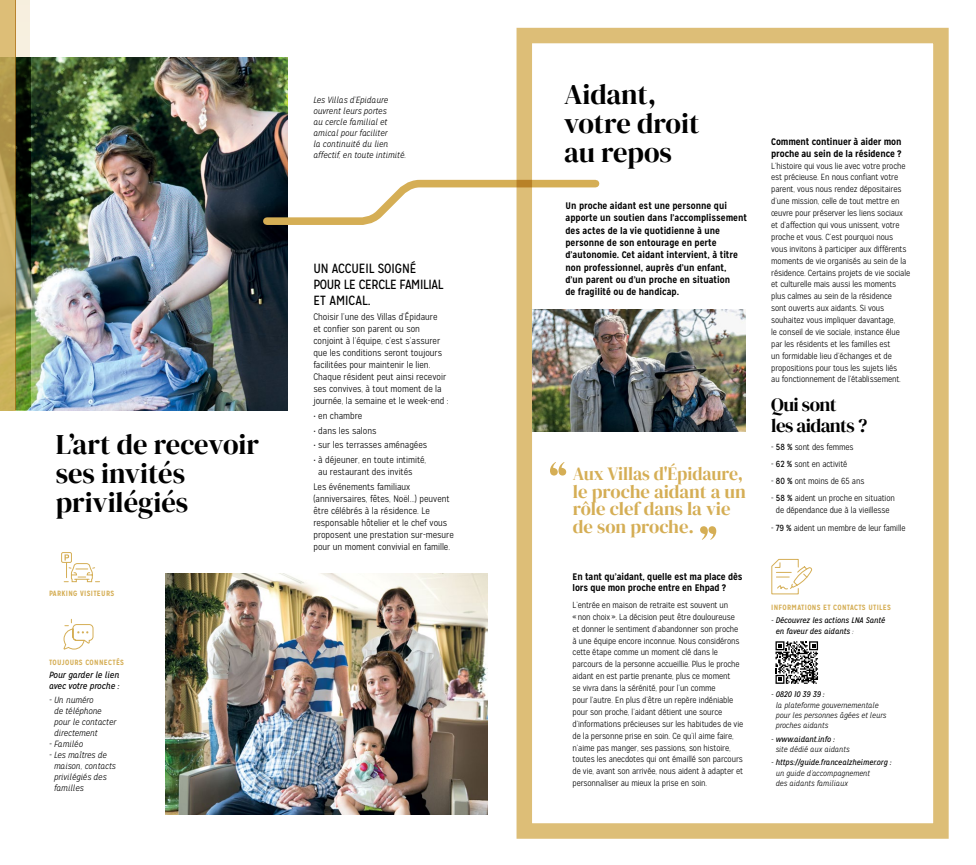
<style>
.page{position:relative;width:976px;height:865px;background:#fff}
.page>*{position:absolute;margin:0;border:0;box-sizing:border-box;transform-origin:0 0}
.t1{font:28.5px/29px "DM Serif Display";color:#000}
.t2{font:19px/20.9px "DM Serif Display";letter-spacing:-.03em;color:#000}
.t3{font:18.7px/17.6px "DM Serif Display";color:#d5ae55;scale:.95 1}
.t4{font:13.3px/16.2px "Mission Gothic";letter-spacing:-.02em;color:#000}
.t5{font:300 9.5px/12px "Mission Gothic";color:#000}
.t6{font:700 9.5px/12.4px "Mission Gothic";color:#000}
.t7{font:italic 300 9px/11px "Mission Gothic";color:#000}
.t8{font:italic 9px/11px "Mission Gothic";color:#000}
.t9{font:300 8.8px/11.9px "Mission Gothic";letter-spacing:-.01em;color:#000}
.t10{font:italic 300 8.1px/10.4px "Mission Gothic";color:#000}
.t11{font:italic 8.1px/10.4px "Mission Gothic";color:#000}
.t12{font:700 7.6px "Mission Gothic";letter-spacing:.04em;color:#d5ae55}
.s1{font-weight:400}
.s2{font-weight:300}
</style>
<div class="page">
<div style="left:61px;top:552px;width:11px;height:11px;border:1px solid #d5ae55"></div>
<svg style="left:64px;top:554px;width:35px;height:28px"></svg>
<img style="left:15px;top:58px;width:273px;height:352px">
<img style="left:165px;top:573px;width:323px;height:241px">
<svg style="left:63px;top:619px;width:31px;height:31px"></svg>
<svg style="left:0;top:0;width:15px;height:410px;background:#c5aa5e"></svg>
<img style="left:15px;top:0;width:15px;height:409px">
<svg style="left:259px;top:176px;width:341px;height:53px"></svg>
<div style="left:516px;top:28px;width:432px;height:810px;border:16px solid #d5ae55"></div>
<svg style="left:550px;top:462px;width:16px;height:13px"></svg>
<svg style="left:700px;top:526px;width:16px;height:14px"></svg>
<img style="left:532px;top:309px;width:213px;height:123px">
<svg style="left:771px;top:558px;width:41px;height:36px"></svg>
<svg style="left:775px;top:641px;width:42px;height:43px"></svg>
<h1 class="t1" style="left:56px;top:430px;width:205px">L’art de recevoir ses invités privilégiés</h1>
<p class="t12" style="left:49px;top:588px;width:67px">PARKING VISITEURS</p>
<p class="t12" style="left:49px;top:657px;width:77px">TOUJOURS CONNECTÉS</p>
<p class="t8" style="left:49px;top:669px;width:72px">Pour garder le lien avec votre proche :</p>
<p class="t7" style="left:54px;top:694px;width:64px;text-indent:-5px">- Un numéro<br>de téléphone pour le contacter directement</p>
<p class="t7" style="left:49px;top:738px;width:36px">- Familéo</p>
<p class="t7" style="left:54px;top:749px;width:63px;text-indent:-5px">- Les maîtres de maison, contacts privilégiés des familles</p>
<p class="t7" style="left:313px;top:95px;width:94px">Les Villas d’Epidaure ouvrent leurs portes<br>au cercle familial et amical pour faciliter<br>la continuité du lien affectif, en toute intimité.</p>
<h3 class="t4" style="left:313px;top:260px;width:132px">UN ACCUEIL SOIGNÉ<br>POUR LE CERCLE FAMILIAL<br>ET AMICAL.</h3>
<p class="t5" style="left:313px;top:311px;width:137px">Choisir l’une des Villas d’Épidaure<br>et confier son parent ou son conjoint à l’équipe, c’est s’assurer que les conditions seront toujours facilitées pour maintenir le lien.<br>Chaque résident peut ainsi recevoir ses convives, à tout moment de la journée, la semaine et le week-end :</p>
<p class="t5" style="left:313px;top:410px;width:50px">• en chambre</p>
<p class="t5" style="left:313px;top:424px;width:64px">• dans les salons</p>
<p class="t5" style="left:313px;top:439px;width:115px">• sur les terrasses aménagées</p>
<p class="t5" style="left:318px;top:454px;width:110px;text-indent:-5px">• à déjeuner, en toute intimité, au restaurant des invités</p>
<p class="t5" style="left:313px;top:480px;width:142px">Les événements familiaux (anniversaires, fêtes, Noël...) peuvent être célébrés à la résidence. Le responsable hôtelier et le chef vous proposent une prestation sur-mesure pour un moment convivial en famille.</p>
<h1 class="t1" style="left:564px;top:80px;width:137px">Aidant, votre droit au repos</h1>
<p class="t6" style="left:565px;top:199px;width:183px">Un proche aidant est une personne qui apporte un soutien dans l’accomplissement des actes de la vie quotidienne à une personne de son entourage en perte d’autonomie. Cet aidant intervient, à titre non professionnel, auprès d’un enfant,<br>d’un parent ou d’un proche en situation<br>de fragilité ou de handicap.</p>
<h3 class="t3" style="left:572px;top:465px;width:183px">Aux Villas d'Épidaure, le proche aidant a un rôle clef dans la vie de son proche.</h3>
<p class="t6" style="left:572px;top:570px;width:171px;line-height:11.4px">En tant qu’aidant, quelle est ma place dès lors que mon proche entre en Ehpad ?</p>
<p class="t9" style="left:572px;top:599px;width:172px">L’entrée en maison de retraite est souvent un «non choix». La décision peut être douloureuse et donner le sentiment d’abandonner son proche à une équipe encore inconnue. Nous considérons cette étape comme un moment clé dans le parcours de la personne accueillie. Plus le proche aidant en est partie prenante, plus ce moment<br>se vivra dans la sérénité, pour l’un comme<br>pour l’autre. En plus d’être un repère indéniable pour son proche, l’aidant détient une source d’informations précieuses sur les habitudes de vie de la personne prise en soin. Ce qu’il aime faire, n’aime pas manger, ses passions, son histoire, toutes les anecdotes qui ont émaillé son parcours de vie, avant son arrivée, nous aident à adapter et personnaliser au mieux la prise en soin.</p>
<p class="t6" style="left:771px;top:136px;width:132px;line-height:11.4px">Comment continuer à aider mon proche au sein de la résidence ?</p>
<p class="t9" style="left:771px;top:160px;width:140px">L’histoire qui vous lie avec votre proche est précieuse. En nous confiant votre parent, vous nous rendez dépositaires d’une mission, celle de tout mettre en œuvre pour préserver les liens sociaux et d’affection qui vous unissent, votre proche et vous. C’est pourquoi nous vous invitons à participer aux différents moments de vie organisés au sein de la résidence. Certains projets de vie sociale et culturelle mais aussi les moments plus calmes au sein de la résidence<br>sont ouverts aux aidants. Si vous souhaitez vous impliquer davantage,<br>le conseil de vie sociale, instance élue par les résidents et les familles est<br>un formidable lieu d’échanges et de propositions pour tous les sujets liés<br>au fonctionnement de l’établissement.</p>
<h2 class="t2" style="left:771px;top:395px;width:98px">Qui sont<br>les aidants ?</h2>
<p class="t9" style="left:771px;top:441px;width:84px">- <span class="s1">58 %</span> sont des femmes</p>
<p class="t9" style="left:771px;top:458px;width:78px">- <span class="s1">62 %</span> sont en activité</p>
<p class="t9" style="left:771px;top:475px;width:95px">- <span class="s1">80 %</span> ont moins de 65 ans</p>
<p class="t9" style="left:771px;top:492px;width:125px;text-align:center">- <span class="s1">58 %</span> aident un proche en situation de dépendance due à la vieillesse</p>
<p class="t9" style="left:771px;top:521px;width:136px">- <span class="s1">79 %</span> aident un membre de leur famille</p>
<p class="t12" style="left:771px;top:602px;width:121px">INFORMATIONS ET CONTACTS UTILES</p>
<p class="t11" style="left:775px;top:615px;width:111px;text-indent:-4px"><span class="s2">-</span> Découvrez les actions LNA Santé en faveur des aidants <span class="s2">:</span></p>
<p class="t10" style="left:775px;top:689px;width:112px;text-indent:-4px">- <span class="s1">0820 10 39 39 :<br></span>la plateforme gouvernementale pour les personnes âgées et leurs proches aidants</p>
<p class="t10" style="left:775px;top:733px;width:75px;text-indent:-4px">- <span class="s1">www.aidant.info :<br></span>site dédié aux aidants</p>
<p class="t10" style="left:775px;top:757px;width:117px;text-indent:-4px">- <span class="s1">https://guide.francealzheimer.org : </span>un guide d’accompagnement<br>des aidants familiaux</p>
</div>
